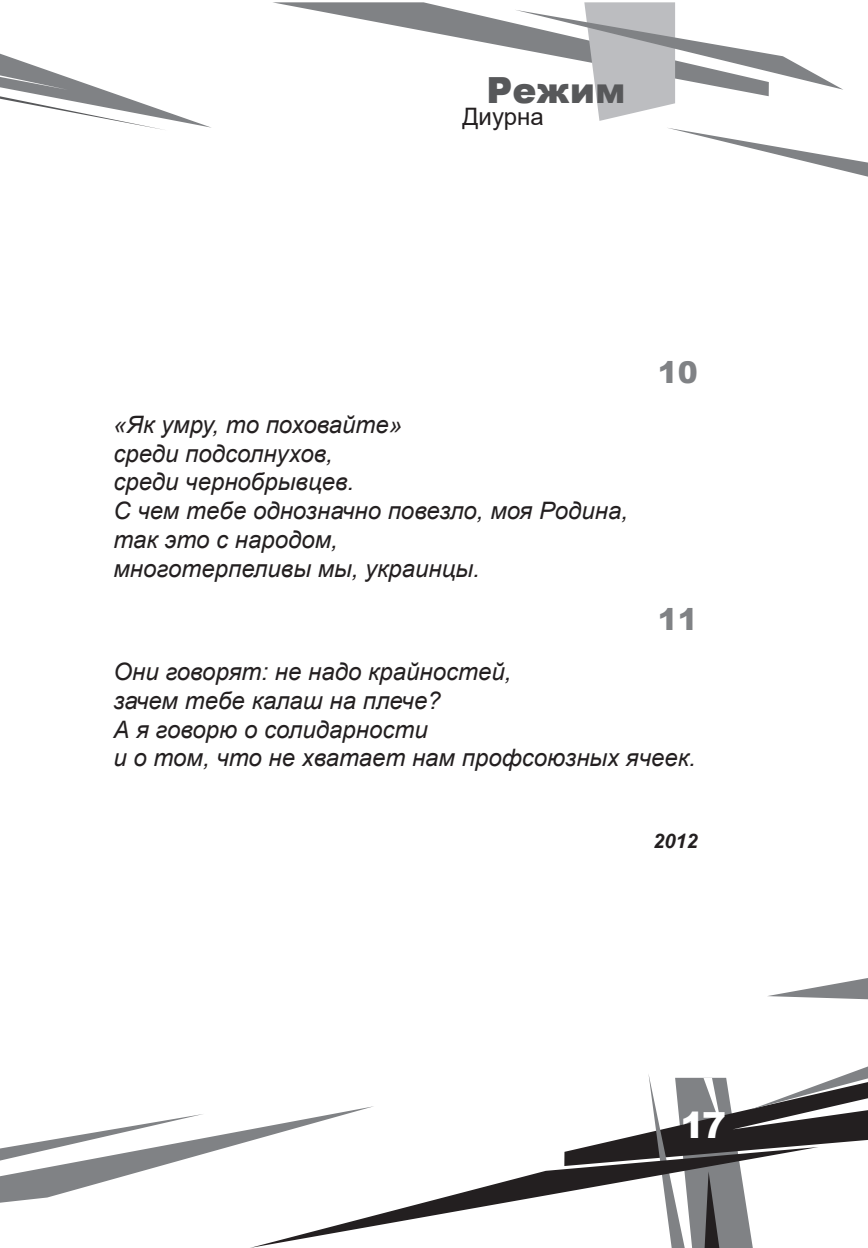
<style>
.page{position:relative;width:868px;height:1248px;background:#fff}
.page>*{position:absolute;margin:0;border:0;box-sizing:border-box;transform-origin:0 0}
.t1{font:900 36px "Arial";color:#57585a}
.t2{font:900 36px "Arial";color:#fff}
.t3{font:900 30px "Arial";color:#808285}
.t4{font:italic 24px/28.8px "Arial";color:#231f20}
.t5{font:24px "Arial";color:#231f20}
.t6{font:italic 700 20px "Arial";color:#231f20}
</style>
<div class="page">
<svg style="left:273px;top:2px;width:241px;height:46px"></svg>
<svg style="left:590px;top:1067px;width:277px;height:79px"></svg>
<svg style="left:254px;top:1146px;width:564px;height:101px"></svg>
<svg style="left:0;top:1106px;width:374px;height:134px"></svg>
<svg style="left:514px;top:2px;width:329px;height:119px"></svg>
<svg style="left:668px;top:128px;width:199px;height:49px"></svg>
<svg style="left:767px;top:978px;width:100px;height:22px"></svg>
<svg style="left:0;top:53px;width:211px;height:77px"></svg>
<h1 class="t1" style="left:486px;top:64px;width:141px">Режим</h1>
<p class="t5" style="left:462px;top:100px;width:83px">Диурна</p>
<p class="t4" style="left:113px;top:410px;width:516px">«Як умру, то поховайте»<br>среди подсолнухов,<br>среди чернобрывцев.<br>С чем тебе однозначно повезло, моя Родина, так это с народом,<br>многотерпеливы мы, украинцы.</p>
<p class="t3" style="left:657px;top:350px;width:42px">10</p>
<p class="t3" style="left:657px;top:597px;width:42px">11</p>
<p class="t4" style="left:113px;top:657px;width:584px">Они говорят: не надо крайностей,<br>зачем тебе калаш на плече?<br>А я говорю о солидарности<br>и о том, что не хватает нам профсоюзных ячеек.</p>
<p class="t6" style="left:653px;top:828px;width:46px">2012</p>
<h1 class="t2" style="left:680px;top:1098px;width:47px">17</h1>
</div>
